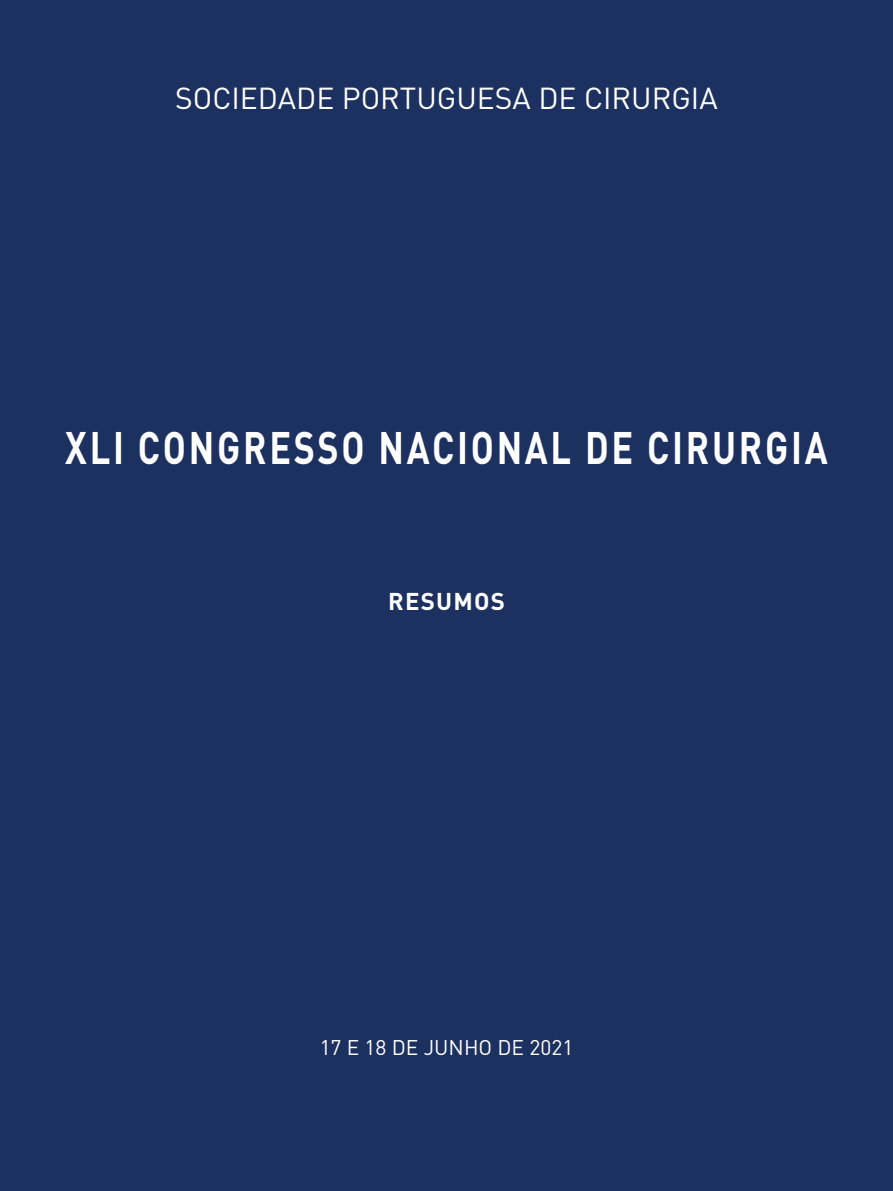
<style>
.page{position:relative;width:893px;height:1191px;background:#1c3160}
.page>*{position:absolute;margin:0;border:0;box-sizing:border-box;transform-origin:0 0}
.t1{font:700 45px "DIN";letter-spacing:.075em;color:#fff;scale:.8 1}
.t2{font:30px "DIN";color:#fff}
.t3{font:700 24px "DIN";letter-spacing:.05em;color:#fff}
.t4{font:21px "DIN";color:#fff}
</style>
<div class="page">
<p class="t2" style="left:175px;top:80px;width:544px">SOCIEDADE PORTUGUESA DE CIRURGIA</p>
<p class="t1" style="left:65px;top:418px;width:954px">XLI CONGRESSO NACIONAL DE CIRURGIA</p>
<p class="t3" style="left:388px;top:586px;width:118px">RESUMOS</p>
<p class="t4" style="left:320px;top:1034px;width:255px">17 E 18 DE JUNHO DE 2021</p>
</div>
